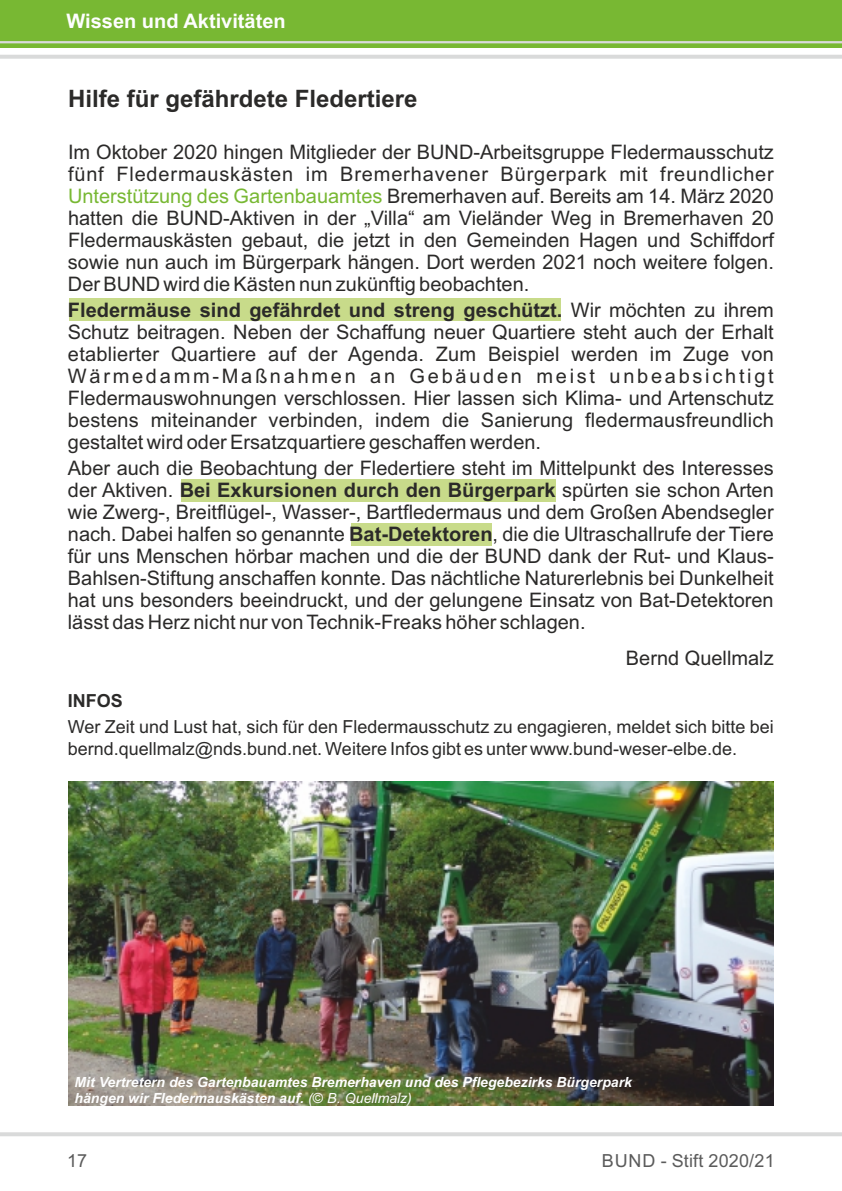
<style>
.page{position:relative;width:842px;height:1191px;background:#fff}
.page>*{position:absolute;margin:0;border:0;box-sizing:border-box;transform-origin:0 0}
.t1{font:700 24px "Arial";color:#2b2a29}
.t2{font:20px/22px "Arial";color:#2b2a29;text-align:justify}
.t3{font:700 20px "Arial";color:#fefefe}
.t4{font:18px/22px "Arial";color:#2b2a29}
.t5{font:18px "Arial";letter-spacing:.01em;color:#5b5b5b}
.t6{font:700 18px "Arial";color:#2b2a29}
.t7{font:italic 700 14px/16px "Arial";color:#fefefe}
.s1{color:#78b833}
.s2{font-weight:700}
.s3{font-weight:400}
.s4{font-weight:400;font-style:normal}
</style>
<div class="page">
<div style="left:0;top:0;width:842px;height:48px;background:#78b833"></div>
<hr style="left:0;top:41px;width:842px;height:2px;background:#d9dada">
<hr style="left:0;top:55px;width:842px;height:4px;background:#d9dada">
<hr style="left:0;top:1132px;width:842px;height:4px;background:#d9dada">
<div style="left:69px;top:299px;width:492px;height:22px;background:#c8db8a"></div>
<div style="left:181px;top:479px;width:375px;height:22px;background:#c8db8a"></div>
<div style="left:351px;top:523px;width:140px;height:22px;background:#c8db8a"></div>
<img style="left:68px;top:781px;width:706px;height:325px">
<p class="t3" style="left:67px;top:14px;width:221px">Wissen und Aktivitäten</p>
<p class="t1" style="left:68px;top:89px;width:351px">Hilfe für gefährdete Fledertiere</p>
<p class="t2" style="left:68px;top:143px;width:707px">Im Oktober 2020 hingen Mitglieder der BUND-Arbeitsgruppe Fledermausschutz fünf Fledermauskästen im Bremerhavener Bürgerpark mit freundlicher <span class="s1">Unterstützung des Gartenbauamtes</span> Bremerhaven auf. Bereits am 14. März 2020 hatten die BUND-Aktiven in der „Villa“ am Vieländer Weg in Bremerhaven 20<br>Fledermauskästen gebaut, die jetzt in den Gemeinden Hagen und Schiffdorf sowie nun auch im Bürgerpark hängen. Dort werden 2021 noch weitere folgen.<br>Der BUND wird die Kästen nun zukünftig beobachten.</p>
<p class="t2" style="left:68px;top:301px;width:707px"><span class="s2">Fledermäuse sind gefährdet und streng geschützt.</span> Wir möchten zu ihrem Schutz beitragen. Neben der Schaffung neuer Quartiere steht auch der Erhalt etablierter Quartiere auf der Agenda. Zum Beispiel werden im Zuge von Wärmedamm-Maßnahmen an Gebäuden meist unbeabsichtigt Fledermauswohnungen verschlossen. Hier lassen sich Klima- und Artenschutz bestens miteinander verbinden, indem die Sanierung fledermausfreundlich gestaltet wird oder Ersatzquartiere geschaffen werden.</p>
<p class="t2" style="left:68px;top:459px;width:707px">Aber auch die Beobachtung der Fledertiere steht im Mittelpunkt des Interesses der Aktiven. <span class="s2">Bei Exkursionen durch den Bürgerpark</span> spürten sie schon Arten wie Zwerg-, Breitflügel-, Wasser-, Bartfledermaus und dem Großen Abendsegler nach. Dabei halfen so genannte <span class="s2">Bat-Detektoren</span>, die die Ultraschallrufe der Tiere für uns Menschen hörbar machen und die der BUND dank der Rut- und Klaus-Bahlsen-Stiftung anschaffen konnte. Das nächtliche Naturerlebnis bei Dunkelheit hat uns besonders beeindruckt, und der gelungene Einsatz von Bat-Detektoren lässt das Herz nicht nur von Technik-Freaks höher schlagen.</p>
<p class="t2" style="left:626px;top:649px;width:149px">Bernd Quellmalz</p>
<p class="t6" style="left:68px;top:694px;width:57px">INFOS</p>
<p class="t4" style="left:68px;top:717px;width:707px">Wer Zeit und Lust hat, sich für den Fledermausschutz zu engagieren, meldet sich bitte bei bernd.quellmalz@nds.bund.net. Weitere Infos gibt es unter www.bund-weser-elbe.de.</p>
<p class="t7" style="left:75px;top:1075px;width:559px">Mit Vertretern des Gartenbauamtes Bremerhaven und des Pflegebezirks Bürgerpark hängen wir Fledermauskästen auf. <span class="s3">(</span><span class="s4">©</span> <span class="s3">B. Quellmalz)</span></p>
<p class="t5" style="left:67px;top:1153px;width:22px">17</p>
<p class="t5" style="left:602px;top:1153px;width:174px">BUND - Stift 2020/21</p>
</div>
